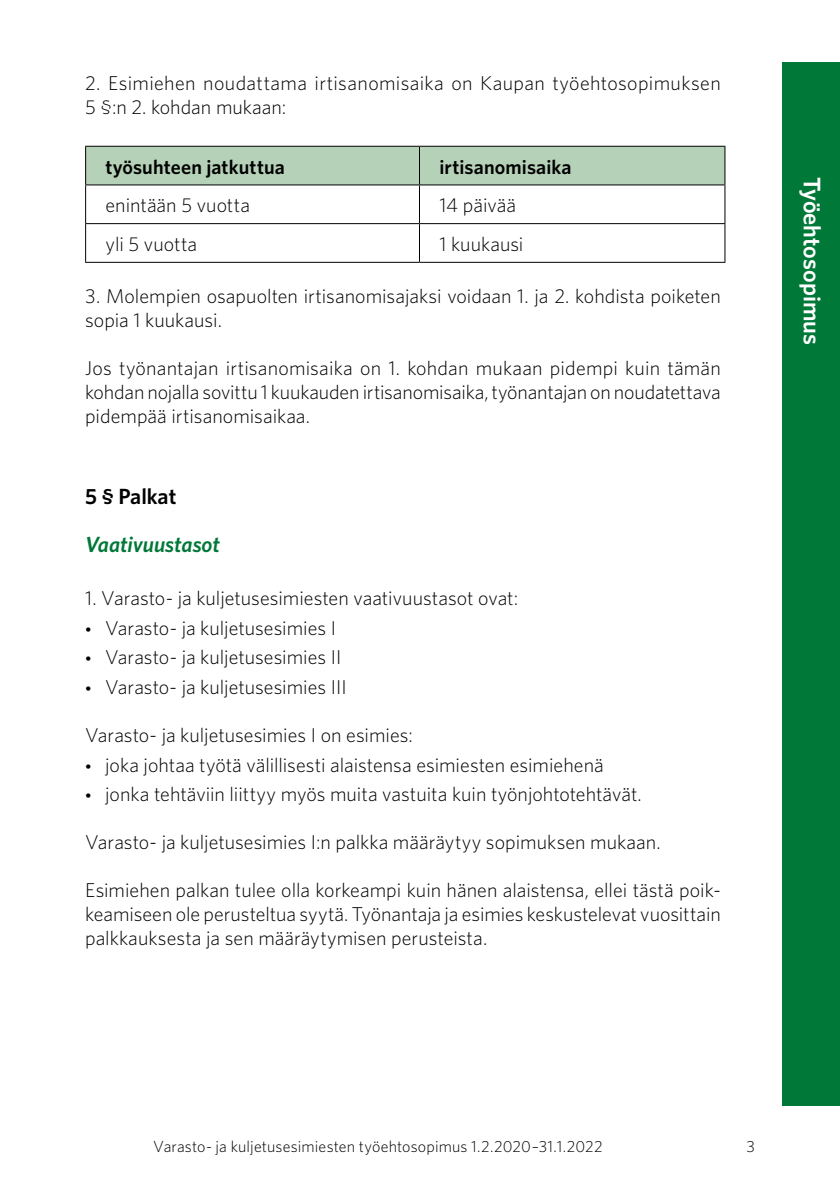
<style>
.page{position:relative;width:840px;height:1191px;background:#fff}
.page>*{position:absolute;margin:0;border:0;box-sizing:border-box;transform-origin:0 0}
.t1{font:600 24px "Whitney";color:#fff}
.t2{font:italic 600 22px "Whitney";color:#007838}
.t3{font:600 22px "Whitney";color:#000}
.t4{font:300 20px/24px "Whitney";color:#000}
.t5{font:600 20px "Whitney";letter-spacing:.005em;color:#000}
.t6{font:300 16px "Whitney";letter-spacing:.01em;color:#000}
.s1{font-family:"Tanger Serif";font-weight:500}
</style>
<div class="page">
<div style="left:86px;top:147px;width:638px;height:37px;background:#b5d1b8"></div>
<svg style="left:86px;top:185px;width:638px;height:77px"></svg>
<hr style="left:85px;top:146px;width:334px;height:1px;background:#000">
<hr style="left:85px;top:147px;width:1px;height:37px;background:#000">
<hr style="left:419px;top:146px;width:306px;height:1px;background:#000">
<hr style="left:419px;top:147px;width:1px;height:37px;background:#000">
<hr style="left:724px;top:147px;width:1px;height:37px;background:#000">
<hr style="left:85px;top:184px;width:334px;height:1px;background:#000">
<hr style="left:85px;top:185px;width:1px;height:38px;background:#000">
<hr style="left:419px;top:184px;width:306px;height:1px;background:#000">
<hr style="left:419px;top:185px;width:1px;height:38px;background:#000">
<hr style="left:724px;top:185px;width:1px;height:38px;background:#000">
<hr style="left:85px;top:223px;width:334px;height:1px;background:#000">
<hr style="left:85px;top:224px;width:1px;height:38px;background:#000">
<hr style="left:419px;top:223px;width:306px;height:1px;background:#000">
<hr style="left:419px;top:224px;width:1px;height:38px;background:#000">
<hr style="left:724px;top:224px;width:1px;height:38px;background:#000">
<hr style="left:85px;top:262px;width:334px;height:1px;background:#000">
<hr style="left:419px;top:262px;width:306px;height:1px;background:#000">
<div style="left:782px;top:63px;width:57px;height:1042px;background:#007838"></div>
<p class="t4" style="left:85px;top:70px;width:636px">2. Esimiehen noudattama irtisanomisaika on Kaupan työehtosopimuksen<br>5 §:n 2. kohdan mukaan:</p>
<p class="t5" style="left:105px;top:153px;width:181px">työsuhteen jatkuttua</p>
<p class="t5" style="left:439px;top:153px;width:134px">irtisanomisaika</p>
<p class="t4" style="left:105px;top:193px;width:146px">enintään 5 vuotta</p>
<p class="t4" style="left:439px;top:193px;width:78px">14 päivää</p>
<p class="t4" style="left:105px;top:231px;width:93px">yli 5 vuotta</p>
<p class="t4" style="left:439px;top:231px;width:86px">1 kuukausi</p>
<p class="t4" style="left:85px;top:283px;width:636px">3. Molempien osapuolten irtisanomisajaksi voidaan 1. ja 2. kohdista poiketen sopia 1 kuukausi.</p>
<p class="t4" style="left:85px;top:355px;width:637px;text-align:justify">Jos työnantajan irtisanomisaika on 1. kohdan mukaan pidempi kuin tämän kohdan nojalla sovittu 1 kuukauden irtisanomisaika, työnantajan on noudatettava pidempää irtisanomisaikaa.</p>
<p class="t3" style="left:85px;top:482px;width:93px">5 § Palkat</p>
<p class="t2" style="left:85px;top:530px;width:136px">Vaativuustasot</p>
<p class="t4" style="left:85px;top:582px;width:434px;line-height:29.6px">1. Varasto- ja kuljetusesimiesten vaativuustasot ovat: <span class="s1">·</span> Varasto- ja kuljetusesimies I<br><span class="s1">·</span> Varasto- ja kuljetusesimies II<br><span class="s1">·</span> Varasto- ja kuljetusesimies III</p>
<p class="t4" style="left:85px;top:719px;width:558px;line-height:29.6px">Varasto- ja kuljetusesimies I on esimies:<br><span class="s1">·</span> joka johtaa työtä välillisesti alaistensa esimiesten esimiehenä<br><span class="s1">·</span> jonka tehtäviin liittyy myös muita vastuita kuin työnjohtotehtävät.</p>
<p class="t4" style="left:85px;top:830px;width:576px">Varasto- ja kuljetusesimies I:n palkka määräytyy sopimuksen mukaan.</p>
<p class="t4" style="left:85px;top:878px;width:636px;text-align:justify">Esimiehen palkan tulee olla korkeampi kuin hänen alaistensa, ellei tästä poik&shy;keamiseen ole perusteltua syytä. Työnantaja ja esimies keskustelevat vuosittain palkkauksesta ja sen määräytymisen perusteista.</p>
<p class="t1" style="left:827px;top:177px;width:169px;rotate:90deg">Työehtosopimus</p>
<p class="t6" style="left:153px;top:1136px;width:450px">Varasto- ja kuljetusesimiesten työehtosopimus 1.2.2020–31.1.2022</p>
<p class="t6" style="left:746px;top:1136px;width:10px">3</p>
</div>
